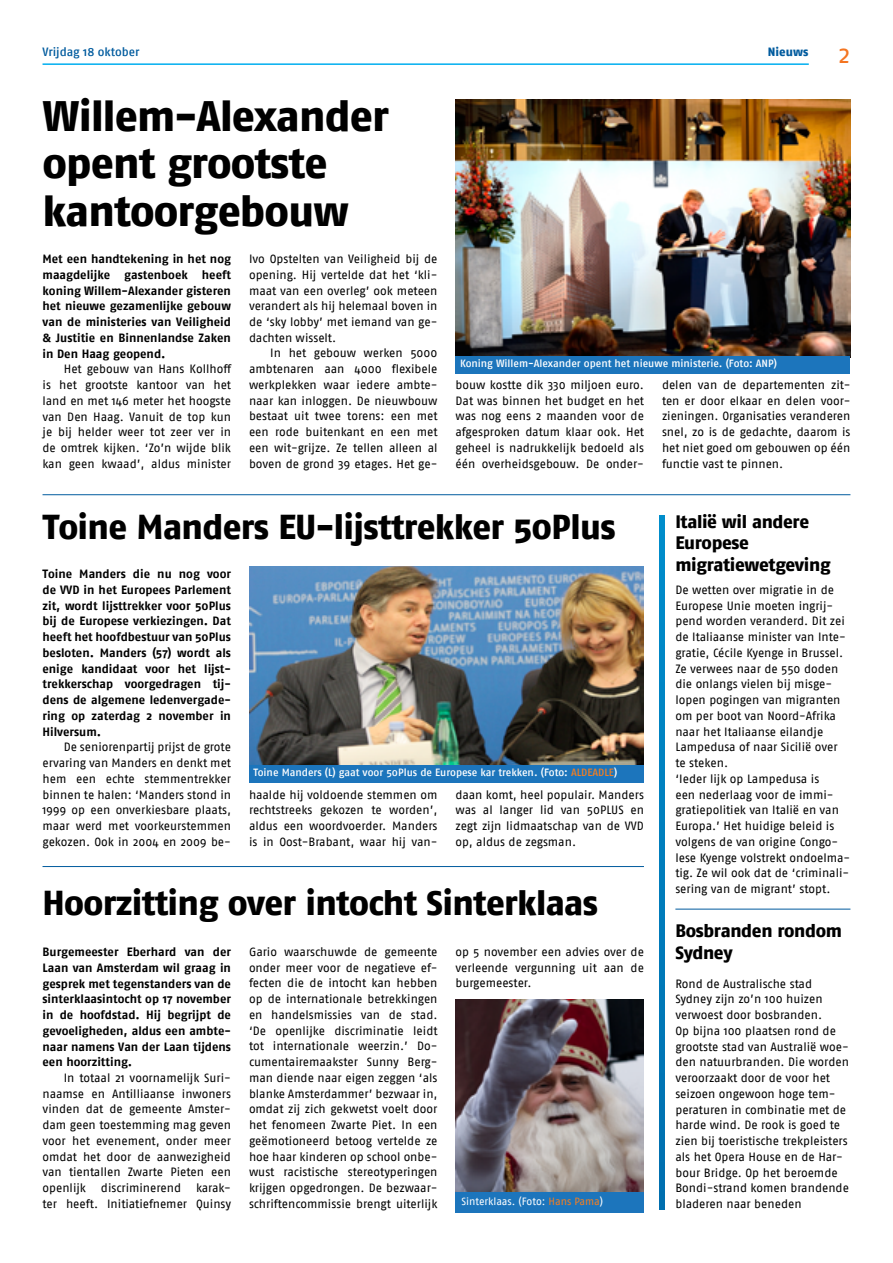
<style>
.page{position:relative;width:893px;height:1263px;background:#fff}
.page>*{position:absolute;margin:0;border:0;box-sizing:border-box;transform-origin:0 0}
.t1{font:800 42.45px/47.5px "Fago No";letter-spacing:-.02em;color:#000}
.t2{font:800 34.5px "Fago No";letter-spacing:-.02em;color:#000}
.t3{font:25.8px "Fago No";color:#f47521}
.t4{font:800 18px/21.6px "Fago No";letter-spacing:-.02em;color:#000}
.t5{font:12px/15.8px "Fago No";letter-spacing:-.005em;color:#000;text-align:justify}
.t6{font:700 12px/15.8px "Fago No";color:#000;text-align:justify}
.t7{font:500 12px "Fago No";letter-spacing:-.005em;color:#005b9e}
.t8{font:800 12px "Fago No";color:#005b9e}
.t9{font:500 10.5px "Fago No";letter-spacing:-.005em;color:#fff}
.t10{font:10.5px "Fago No";letter-spacing:-.005em;color:#fff}
.s1{color:#f57e20}
</style>
<div class="page">
<hr style="left:43px;top:63px;width:766px;height:2px;background:#00aeef">
<hr style="left:43px;top:494px;width:807px;height:1px;background:#005b9e">
<hr style="left:43px;top:866px;width:601px;height:1px;background:#005b9e">
<svg style="left:659px;top:515px;width:5px;height:694px;background:#007dbc"></svg>
<img style="left:249px;top:566px;width:395px;height:200px">
<hr style="left:675px;top:909px;width:175px;height:1px;background:#005b9e">
<img style="left:455px;top:100px;width:395px;height:256px">
<div style="left:455px;top:356px;width:395px;height:17px;background:#1c75bc"></div>
<img style="left:455px;top:999px;width:189px;height:193px">
<div style="left:455px;top:1192px;width:189px;height:20px;background:#1c75bc"></div>
<div style="left:249px;top:766px;width:395px;height:17px;background:#1c75bc"></div>
<p class="t8" style="left:768px;top:45px;width:42px">Nieuws</p>
<p class="t7" style="left:43px;top:45px;width:99px">Vrijdag 18 oktober</p>
<h3 class="t3" style="left:839px;top:39px;width:13px">2</h3>
<h1 class="t1" style="left:43px;top:92px;width:348px">Willem-Alexander opent grootste kantoorgebouw</h1>
<p class="t6" style="left:43px;top:251px;width:190px">Met een handtekening in het nog maagdelijke gastenboek heeft koning Willem-Alexander gisteren het nieuwe gezamenlijke gebouw van de ministeries van Veiligheid &amp; Justitie en Binnenlandse Zaken in Den Haag geopend.</p>
<p class="t5" style="left:43px;top:361px;width:190px;text-indent:21px">Het gebouw van Hans Kollhoff is het grootste kantoor van het land en met 146 meter het hoogste van Den Haag. Vanuit de top kun je bij helder weer tot zeer ver in de omtrek kijken. ‘Zo’n wijde blik kan geen kwaad’, aldus minister</p>
<p class="t5" style="left:249px;top:251px;width:190px">Ivo Opstelten van Veiligheid bij de opening. Hij vertelde dat het ‘kli&shy;maat van een overleg’ ook meteen verandert als hij helemaal boven in de ‘sky lobby’ met iemand van ge&shy;dachten wisselt.</p>
<p class="t5" style="left:249px;top:345px;width:190px;text-indent:21px">In het gebouw werken 5000 ambtenaren aan 4000 flexibele werkplekken waar iedere ambte&shy;naar kan inloggen. De nieuwbouw bestaat uit twee torens: een met een rode buitenkant en een met een wit-grijze. Ze tellen alleen al boven de grond 39 etages. Het ge-</p>
<p class="t9" style="left:460px;top:357px;width:319px">Koning Willem-Alexander opent het nieuwe ministerie. (Foto: ANP)</p>
<p class="t5" style="left:455px;top:377px;width:190px">bouw kostte dik 330 miljoen euro.<br>Dat was binnen het budget en het was nog eens 2 maanden voor de afgesproken datum klaar ook. Het geheel is nadrukkelijk bedoeld als één overheidsgebouw. De onder-</p>
<p class="t5" style="left:662px;top:377px;width:190px">delen van de departementen zit&shy;ten er door elkaar en delen voor&shy;zieningen. Organisaties veranderen snel, zo is de gedachte, daarom is het niet goed om gebouwen op één functie vast te pinnen.</p>
<h2 class="t2" style="left:43px;top:507px;width:575px">Toine Manders EU-lijsttrekker 50Plus</h2>
<p class="t6" style="left:43px;top:566px;width:190px">Toine Manders die nu nog voor de VVD in het Europees Parlement zit, wordt lijsttrekker voor 50Plus bij de Europese verkiezingen. Dat heeft het hoofdbestuur van 50Plus besloten. Manders (57) wordt als enige kandidaat voor het lijst&shy;trekkerschap voorgedragen tij&shy;dens de algemene ledenvergade&shy;ring op zaterdag 2 november in Hilversum.</p>
<p class="t5" style="left:43px;top:739px;width:190px;text-indent:21px">De seniorenpartij prijst de grote ervaring van Manders en denkt met hem een echte stemmentrekker binnen te halen: ‘Manders stond in 1999 op een onverkiesbare plaats, maar werd met voorkeurstemmen gekozen. Ook in 2004 en 2009 be-</p>
<p class="t9" style="left:254px;top:767px;width:365px">Toine Manders (L) gaat voor 50Plus de Europese kar trekken. (Foto: <span class="s1">ALDEADLE</span>)</p>
<p class="t5" style="left:249px;top:786px;width:190px">haalde hij voldoende stemmen om rechtstreeks gekozen te worden’, aldus een woordvoerder. Manders is in Oost-Brabant, waar hij van-</p>
<p class="t5" style="left:455px;top:786px;width:190px">daan komt, heel populair. Manders was al langer lid van 50PLUS en zegt zijn lidmaatschap van de VVD op, aldus de zegsman.</p>
<h2 class="t2" style="left:43px;top:882px;width:557px">Hoorzitting over intocht Sinterklaas</h2>
<p class="t6" style="left:43px;top:944px;width:190px">Burgemeester Eberhard van der Laan van Amsterdam wil graag in gesprek met tegenstanders van de sinterklaasintocht op 17 november in de hoofdstad. Hij begrijpt de gevoeligheden, aldus een ambte&shy;naar namens Van der Laan tijdens een hoorzitting.</p>
<p class="t5" style="left:43px;top:1070px;width:190px;text-indent:21px">In totaal 21 voornamelijk Suri&shy;naamse en Antilliaanse inwoners vinden dat de gemeente Amster&shy;dam geen toestemming mag geven voor het evenement, onder meer omdat het door de aanwezigheid van tientallen Zwarte Pieten een openlijk discriminerend karak&shy;ter heeft. Initiatiefnemer Quinsy</p>
<p class="t5" style="left:249px;top:944px;width:190px">Gario waarschuwde de gemeente onder meer voor de negatieve ef&shy;fecten die de intocht kan hebben op de internationale betrekkingen en handelsmissies van de stad. ‘De openlijke discriminatie leidt tot internationale weerzin.’ Do&shy;cumentairemaakster Sunny Berg&shy;man diende naar eigen zeggen ‘als blanke Amsterdammer’ bezwaar in, omdat zij zich gekwetst voelt door het fenomeen Zwarte Piet. In een geëmotioneerd betoog vertelde ze hoe haar kinderen op school onbe&shy;wust racistische stereotyperingen krijgen opgedrongen. De bezwaar&shy;schriftencommissie brengt uiterlijk</p>
<p class="t5" style="left:455px;top:944px;width:190px">op 5 november een advies over de verleende vergunning uit aan de burgemeester.</p>
<p class="t10" style="left:461px;top:1195px;width:143px">Sinterklaas. (Foto: <span class="s1">Hans Pama</span>)</p>
<h3 class="t4" style="left:675px;top:510px;width:157px">Italië wil andere<br>Europese migratiewetgeving</h3>
<p class="t5" style="left:675px;top:582px;width:176px;text-align:left">De wetten over migratie in de<br>Europese Unie moeten ingrij&shy;pend worden veranderd. Dit zei de Italiaanse minister van Inte&shy;gratie, Cécile Kyenge in Brussel.<br>Ze verwees naar de 550 doden die onlangs vielen bij misge&shy;lopen pogingen van migranten om per boot van Noord-Afrika naar het Italiaanse eilandje<br>Lampedusa of naar Sicilië over te steken.<br>‘Ieder lijk op Lampedusa is<br>een nederlaag voor de immi&shy;gratiepolitiek van Italië en van<br>Europa.’ Het huidige beleid is volgens de van origine Congo&shy;lese Kyenge volstrekt ondoelma&shy;tig. Ze wil ook dat de ‘criminali&shy;sering van de migrant’ stopt.</p>
<h3 class="t4" style="left:675px;top:920px;width:168px">Bosbranden rondom<br>Sydney</h3>
<p class="t5" style="left:675px;top:975px;width:175px;text-align:left">Rond de Australische stad<br>Sydney zijn zo’n 100 huizen verwoest door bosbranden.<br>Op bijna 100 plaatsen rond de grootste stad van Australië woe&shy;den natuurbranden. Die worden veroorzaakt door de voor het seizoen ongewoon hoge tem&shy;peraturen in combinatie met de harde wind. De rook is goed te zien bij toeristische trekpleisters als het Opera House en de Har&shy;bour Bridge. Op het beroemde<br>Bondi-strand komen brandende bladeren naar beneden</p>
</div>
